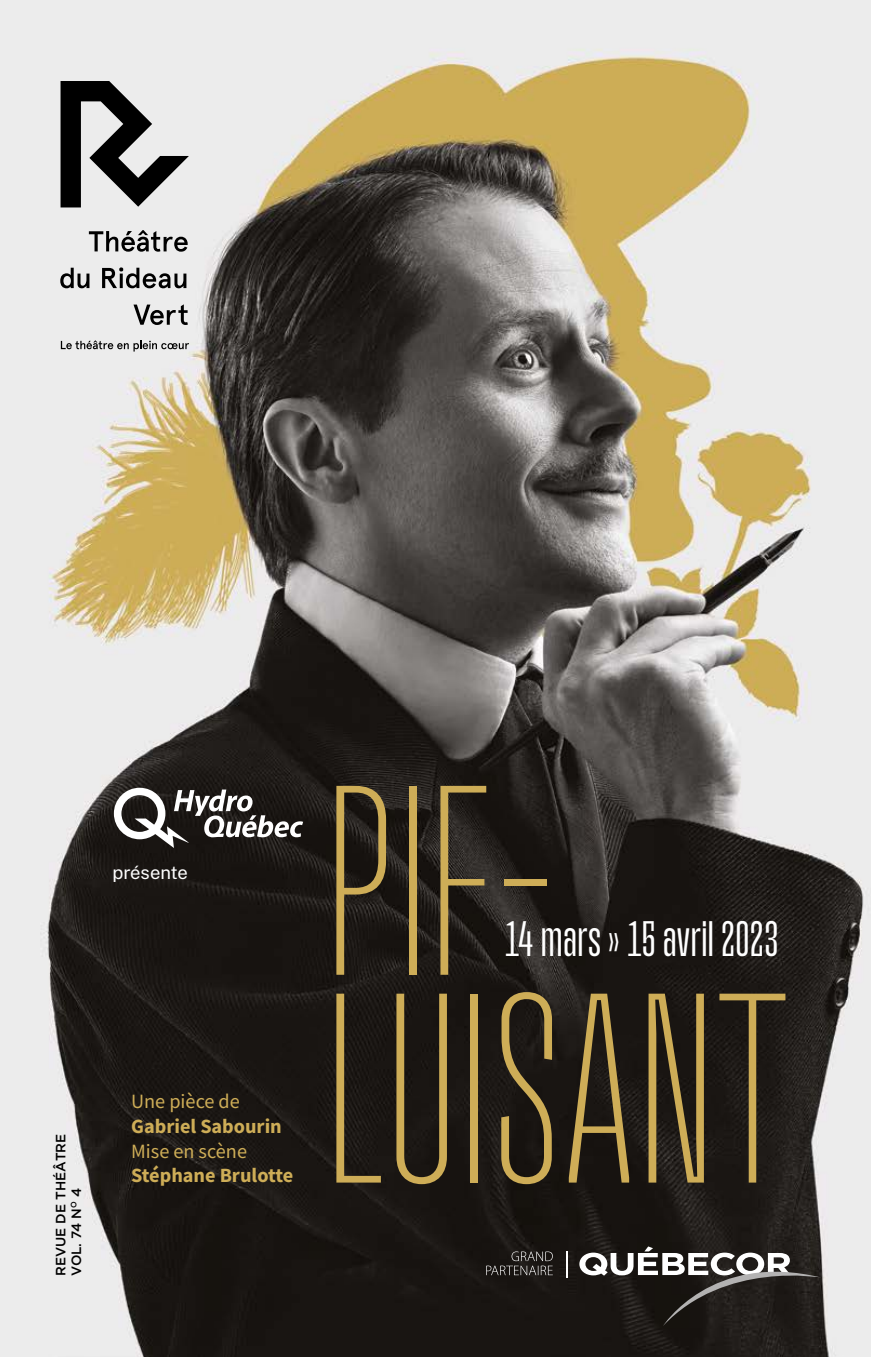
<style>
.page{position:relative;width:871px;height:1357px;background:#fff}
.page>*{position:absolute;margin:0;border:0;box-sizing:border-box;transform-origin:0 0}
.t1{font:200 258.75px/207.7px "Upton";letter-spacing:.01em;color:#cead57}
.t2{font:47.7px "Upton";letter-spacing:.01em;color:#fff}
.t3{font:700 20.25px "Source Sans Pro";color:#cead57}
.t4{font:20.25px "Source Sans Pro";color:#cead57}
.t5{font:18.45px "Public Sans";letter-spacing:-.005em;color:#fff}
.t6{font:500 13.5px/15.8px "Gotham HTF";color:#000}
</style>
<div class="page">
<img style="left:0;top:0;width:871px;height:1357px">
<svg style="left:486px;top:1251px;width:67px;height:24px;background:#373431"></svg>
<hr style="left:566px;top:1251px;width:2px;height:26px;background:#fff">
<svg style="left:579px;top:1246px;width:242px;height:80px;background:#3f3c39"></svg>
<svg style="left:114px;top:788px;width:189px;height:60px"></svg>
<svg style="left:61px;top:81px;width:128px;height:126px;background:#858585"></svg>
<svg style="left:89px;top:230px;width:99px;height:22px;background:#9b9b9b"></svg>
<svg style="left:60px;top:268px;width:29px;height:20px"></svg>
<svg style="left:102px;top:267px;width:84px;height:21px;background:#919191"></svg>
<svg style="left:133px;top:304px;width:55px;height:21px"></svg>
<svg style="left:61px;top:340px;width:128px;height:11px"></svg>
<p class="t5" style="left:112px;top:858px;width:77px">présente</p>
<p class="t6" style="left:52px;top:1276px;width:144px;rotate:-90deg">REVUE DE THÉÂTRE<br>VOL. 74 N<sup>O</sup> 4</p>
<p class="t4" style="left:131px;top:1088px;width:110px">Une pièce de</p>
<p class="t3" style="left:131px;top:1112px;width:152px">Gabriel Sabourin</p>
<p class="t4" style="left:131px;top:1138px;width:117px">Mise en scène</p>
<p class="t3" style="left:131px;top:1162px;width:164px">Stéphane Brulotte</p>
<h1 class="t1" style="left:326px;top:775px;width:463px">PIF-<br>LUISANT</h1>
<h2 class="t2" style="left:505px;top:913px;width:275px">14 mars » 15 avril 2O23</h2>
</div>
